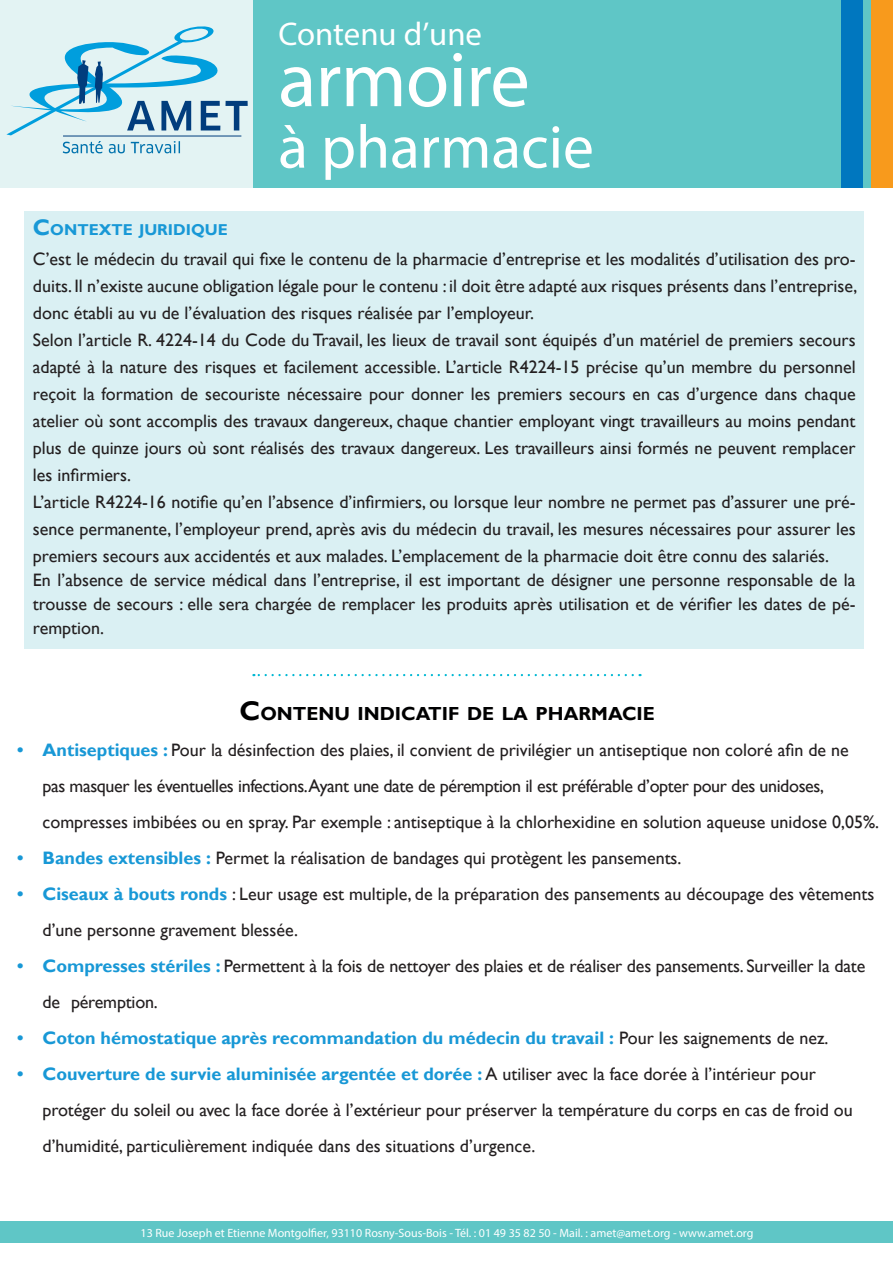
<style>
.page{position:relative;width:893px;height:1263px;background:#fff}
.page>*{position:absolute;margin:0;border:0;box-sizing:border-box;transform-origin:0 0}
.t1{font:78.9px "Myriad Pro";letter-spacing:-.01em;color:#fff}
.t2{font:61.5px "Myriad Pro";color:#fff}
.t3{font:32.85px "Myriad Pro";color:#fff}
.t4{font:700 18.9px "Gill Sans";color:#000001}
.t5{font:18px/27px "Gill Sans";color:#231f20;text-align:justify}
.t6{font:700 18px "Gill Sans";color:#1898d6}
.t7{font:700 15.75px "Gill Sans";color:#1898d6}
.t8{font:12px "Myriad Pro";color:#fff}
.s1{font-size:22.5px}
.s2{font-size:27px}
.s3{font-weight:700;color:#1898d6}
.s4{font-weight:400;color:#231f20}
</style>
<div class="page">
<div style="left:24px;top:211px;width:840px;height:437px;background:#daf0f3"></div>
<div style="left:0;top:0;width:254px;height:187px;background:#e3f3f3"></div>
<div style="left:254px;top:0;width:639px;height:187px;background:#5fc6c6"></div>
<svg style="left:6px;top:26px;width:242px;height:109px"></svg>
<svg style="left:63px;top:141px;width:40px;height:12px"></svg>
<svg style="left:109px;top:144px;width:16px;height:9px"></svg>
<svg style="left:131px;top:141px;width:49px;height:12px"></svg>
<hr style="left:63px;top:136px;width:178px;height:1px;background:#013d7d">
<div style="left:0;top:1221px;width:893px;height:22px;background:#5fc6c6"></div>
<div style="left:841px;top:0;width:21px;height:187px;background:#0077bf"></div>
<div style="left:872px;top:0;width:21px;height:187px;background:#f89a1c"></div>
<svg style="left:253px;top:674px;width:380px;height:2px"></svg>
<p class="t3" style="left:278px;top:13px;width:205px">Contenu d’une</p>
<p class="t1" style="left:278px;top:31px;width:253px">armoire</p>
<p class="t2" style="left:278px;top:109px;width:317px">à pharmacie</p>
<p class="t7" style="left:33px;top:220px;width:196px"><span class="s1">C</span>ONTEXTE JURIDIQUE</p>
<p class="t5" style="left:33px;top:246px;width:826px">C’est le médecin du travail qui fixe le contenu de la pharmacie d’entreprise et les modalités d’utilisation des pro&shy;duits. Il n’existe aucune obligation légale pour le contenu : il doit être adapté aux risques présents dans l’entreprise, donc établi au vu de l’évaluation des risques réalisée par l’employeur.</p>
<p class="t5" style="left:33px;top:327px;width:824px">Selon l’article R. 4224-14 du Code du Travail, les lieux de travail sont équipés d’un matériel de premiers secours adapté à la nature des risques et facilement accessible. L’article R4224-15 précise qu’un membre du personnel reçoit la formation de secouriste nécessaire pour donner les premiers secours en cas d’urgence dans chaque atelier où sont accomplis des travaux dangereux, chaque chantier employant vingt travailleurs au moins pendant plus de quinze jours où sont réalisés des travaux dangereux. Les travailleurs ainsi formés ne peuvent remplacer les infirmiers.</p>
<p class="t5" style="left:33px;top:489px;width:824px">L’article R4224-16 notifie qu’en l’absence d’infirmiers, ou lorsque leur nombre ne permet pas d’assurer une pré&shy;sence permanente, l’employeur prend, après avis du médecin du travail, les mesures nécessaires pour assurer les premiers secours aux accidentés et aux malades. L’emplacement de la pharmacie doit être connu des salariés.</p>
<p class="t5" style="left:33px;top:568px;width:824px;line-height:24px">En l’absence de service médical dans l’entreprise, il est important de désigner une personne responsable de la trousse de secours : elle sera chargée de remplacer les produits après utilisation et de vérifier les dates de pé&shy;remption.</p>
<p class="t4" style="left:240px;top:702px;width:417px"><span class="s2">C</span>ONTENU INDICATIF DE LA PHARMACIE</p>
<p class="t5" style="left:43px;top:733px;width:838px;line-height:36px;text-align:left;text-indent:-26px"><span class="s3">• Antiseptiques :</span> Pour la désinfection des plaies, il convient de privilégier un antiseptique non coloré afin de ne<br>pas masquer les éventuelles infections.Ayant une date de péremption il est préférable d’opter pour des unidoses, compresses imbibées ou en spray. Par exemple : antiseptique à la chlorhexidine en solution aqueuse unidose 0,05%.</p>
<p class="t5" style="left:17px;top:845px;width:666px"><span class="s3">• Bandes extensibles :</span> Permet la réalisation de bandages qui protègent les pansements.</p>
<p class="t5" style="left:43px;top:877px;width:833px;line-height:36px;text-indent:-26px"><span class="s3">• Ciseaux à bouts ronds</span> : Leur usage est multiple, de la préparation des pansements au découpage des vêtements d’une personne gravement blessée.</p>
<p class="t5" style="left:43px;top:949px;width:824px;line-height:36px;text-indent:-26px"><span class="s3">• Compresses stériles :</span> Permettent à la fois de nettoyer des plaies et de réaliser des pansements. Surveiller la date de péremption.</p>
<p class="t6" style="left:17px;top:1027px;width:813px">• Coton hémostatique après recommandation du médecin du travail : <span class="s4">Pour les saignements de nez.</span></p>
<p class="t5" style="left:43px;top:1057px;width:812px;line-height:36px;text-align:left;text-indent:-26px"><span class="s3">• Couverture de survie aluminisée argentée et dorée :</span> A utiliser avec la face dorée à l’intérieur pour protéger du soleil ou avec la face dorée à l’extérieur pour préserver la température du corps en cas de froid ou d’humidité, particulièrement indiquée dans des situations d’urgence.</p>
<p class="t8" style="left:141px;top:1225px;width:614px">13 Rue Joseph et Etienne Montgolfier, 93110 Rosny-Sous-Bois - Tél. : 01 49 35 82 50 - Mail. : amet@amet.org - www.amet.org</p>
</div>
